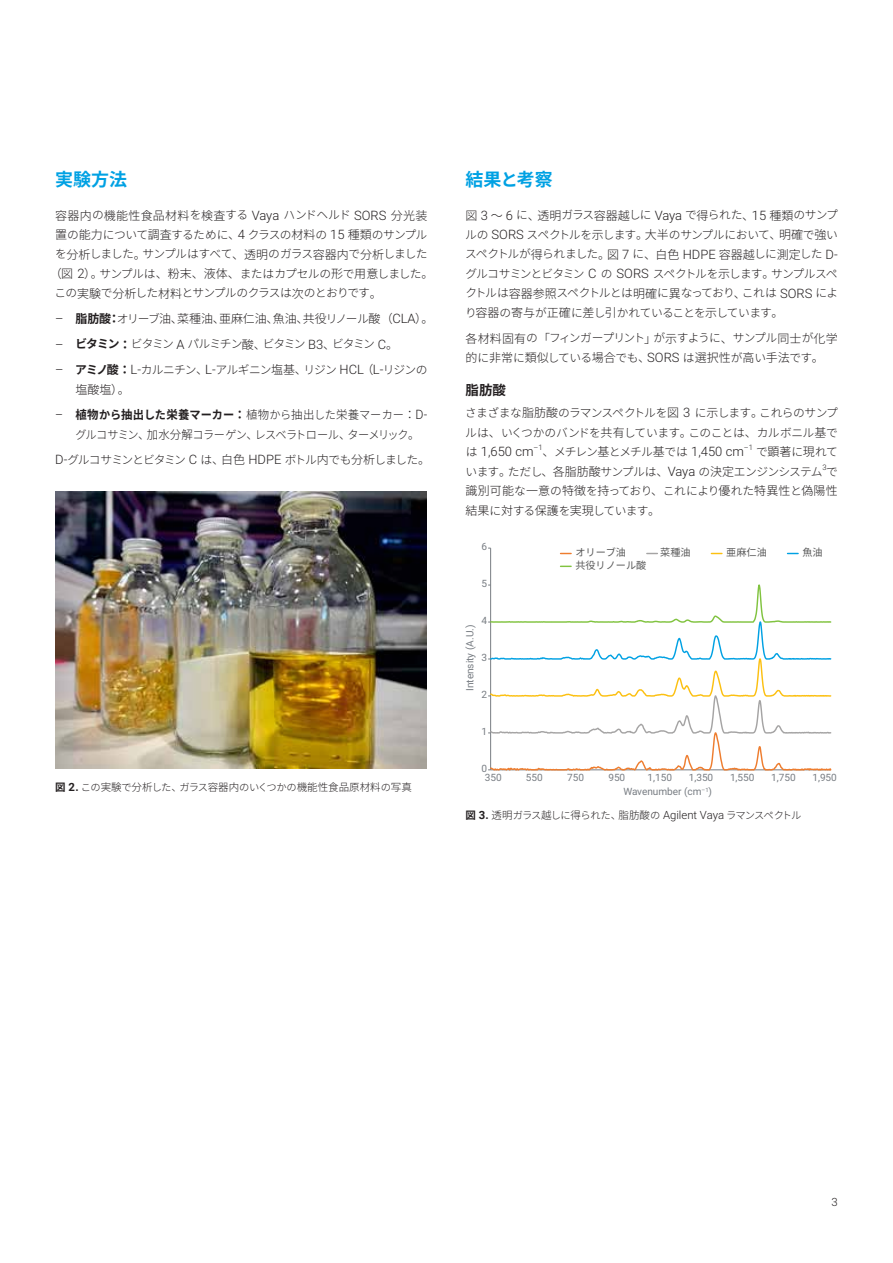
<style>
.page{position:relative;width:893px;height:1263px;background:#fff}
.page>*{position:absolute;margin:0;border:0;box-sizing:border-box;transform-origin:0 0}
.Header_1{font:700 18px "Noto Sans CJ Kjp";color:#00a1e3}
.Header_2{font:700 13.5px "Noto Sans CJ Kjp";color:#231f20}
.Text{font:300 12.9px "Roboto";color:#231f20}
.Text-2{font:300 12px "Noto Sans CJ Kjp";letter-spacing:.01em;color:#231f20}
.Text-3{font:300 12px "Noto Sans CJ Kjp";letter-spacing:-.01em;color:#231f20}
.Text-4{font:300 11.7px/19.5px "Noto Sans CJ Kjp";letter-spacing:-.07em;color:#231f20;text-align:justify}
.Text-5{font:300 11.7px/19.5px "Noto Sans CJ Kjp";letter-spacing:-.07em;color:#231f20;scale:.95 1}
.Text-6{font:300 11.7px "Noto Sans CJ Kjp";letter-spacing:-.09em;color:#231f20}
.Text-7{font:300 11.7px "Noto Sans CJ Kjp";letter-spacing:-.12em;color:#231f20}
.t1{font:300 11.4px "Roboto";color:#231f20}
.t2{font:300 10.5px "Noto Sans CJ Kjp";color:#231f20}
.t3{font:300 10.35px "Noto Sans CJ Kjp";letter-spacing:-.09em;color:#231f20}
.t4{font:10.2px "Noto Sans CJ Kjp";color:#595959}
.t5{font:10.2px "Roboto";color:#787d83}
.t6{font:10.05px "Roboto";color:#787d83}
.Text-8{font:300 7.5px "Roboto";color:#231f20}
.s1{font-size:11.7px}
.s2{font-family:"Roboto";font-size:12.9px}
.s3{font-size:12px}
.s4{font-weight:700}
.s5{font-weight:700;font-size:12px}
.s6{font-family:"Roboto";font-weight:700;font-size:11.4px}
.s7{font-size:10.35px}
.s8{font-size:17.7px}
.s9{font-family:"Noto Sans CJ Kjp";font-size:11.7px}
.s10{font-weight:700;font-size:10.5px}
.s11{font-size:10.5px}
.s12{font-family:"Roboto";font-size:11.4px}
</style>
<div class="page">
<img style="left:55px;top:491px;width:372px;height:278px">
<hr style="left:490px;top:548px;width:1px;height:222px;background:#787d83">
<svg style="left:488px;top:583px;width:344px;height:188px"></svg>
<p class="Header_1" style="left:55px;top:169px;width:74px">実験方法</p>
<p class="Text-2" style="left:55px;top:208px;width:374px">容器内<span class="s1">の</span>機能性食品材料<span class="s1">を</span>検査<span class="s1">する</span> <span class="s2">Vaya</span> <span class="s1">ハンドヘルド</span> <span class="s2">SORS</span> 分光装</p>
<p class="Text-4" style="left:55px;top:225px;width:374px"><span class="s3">置</span>の<span class="s3">能力</span>について<span class="s3">調査</span>するために<span class="s3">、</span><span class="s2">4</span> クラスの<span class="s3">材料</span>の <span class="s2">15</span> <span class="s3">種類</span>のサンプル</p>
<p class="Text-4" style="left:55px;top:245px;width:374px">を<span class="s3">分析</span>しました<span class="s3">。</span>サンプルはすべて<span class="s3">、透明</span>のガラス<span class="s3">容器内</span>で<span class="s3">分析</span>しました</p>
<p class="Text-4" style="left:50px;top:264px;width:385px"><span class="s3">（図</span> <span class="s2">2</span><span class="s3">）。</span>サンプルは<span class="s3">、粉末、液体、</span>またはカプセルの<span class="s3">形</span>で<span class="s3">用意</span>しました<span class="s3">。</span></p>
<p class="Text-4" style="left:55px;top:284px;width:329px">この<span class="s3">実験</span>で<span class="s3">分析</span>した<span class="s3">材料</span>とサンプルのクラスは<span class="s3">次</span>のとおりです<span class="s3">。</span></p>
<p class="Text-3" style="left:55px;top:312px;width:380px"><span class="s2">–</span> <span class="s4">脂肪酸：</span><span class="s1">オリーブ</span>油、菜種油、亜麻仁油、魚油、共役<span class="s1">リノール</span>酸（<span class="s2">CLA</span>）。</p>
<p class="Text-7" style="left:55px;top:338px;width:344px"><span class="s2">–</span> <span class="s4">ビタミン</span><span class="s5">：</span>ビタミン <span class="s2">A</span> パルミチン<span class="s3">酸、</span>ビタミン <span class="s2">B3</span><span class="s3">、</span>ビタミン <span class="s2">C</span><span class="s3">。</span></p>
<p class="Text-4" style="left:55px;top:360px;width:374px"><span class="s2">–</span> <span class="s4">アミノ</span><span class="s5">酸：</span><span class="s2">L-</span>カルニチン<span class="s3">、</span><span class="s2">L-</span>アルギニン<span class="s3">塩基、</span>リジン <span class="s2">HCL</span><span class="s3">（</span><span class="s2">L-</span>リジンの</p>
<p class="Text-2" style="left:76px;top:382px;width:56px">塩酸塩）。</p>
<p class="Text-5" style="left:75px;top:405px;width:372px;text-indent:-20px"><span class="s2">–</span> <span class="s5">植物</span><span class="s4">から</span><span class="s5">抽出</span><span class="s4">した</span><span class="s5">栄養</span><span class="s4">マーカー</span><span class="s5">：</span><span class="s3">植物</span>から<span class="s3">抽出</span>した<span class="s3">栄養</span>マーカー<span class="s3">：</span><span class="s2">D-</span>グルコサミン<span class="s3">、加水分解</span>コラーゲン<span class="s3">、</span>レスベラトロール<span class="s3">、</span>ターメリック<span class="s3">。</span></p>
<p class="Text-6" style="left:55px;top:453px;width:376px"><span class="s2">D-</span>グルコサミンとビタミン <span class="s2">C</span> は<span class="s3">、白色</span> <span class="s2">HDPE</span> ボトル<span class="s3">内</span>でも<span class="s3">分析</span>しました<span class="s3">。</span></p>
<p class="t2" style="left:55px;top:781px;width:358px"><span class="s4">図</span> <span class="s6">2.</span> <span class="s7">この</span>実験<span class="s7">で</span>分析<span class="s7">した</span>、<span class="s7">ガラス</span>容器内<span class="s7">のいくつかの</span>機能性食品原材料<span class="s7">の</span>写真</p>
<p class="Header_1" style="left:466px;top:169px;width:89px">結果<span class="s8">と</span>考察</p>
<p class="Text-4" style="left:465px;top:206px;width:375px"><span class="s3">図</span> <span class="s2">3</span> <span class="s3">～</span> <span class="s2">6</span> に<span class="s3">、透明</span>ガラス<span class="s3">容器越</span>しに <span class="s2">Vaya</span> で<span class="s3">得</span>られた<span class="s3">、</span><span class="s2">15</span> <span class="s3">種類</span>のサンプルの <span class="s2">SORS</span> スペクトルを<span class="s3">示</span>します<span class="s3">。大半</span>のサンプルにおいて<span class="s3">、明確</span>で<span class="s3">強</span>いスペクトルが<span class="s3">得</span>られました<span class="s3">。図</span> <span class="s2">7</span> に<span class="s3">、白色</span> <span class="s2">HDPE</span> <span class="s3">容器越</span>しに<span class="s3">測定</span>した <span class="s2">D-</span>グルコサミンとビタミン <span class="s2">C</span> の <span class="s2">SORS</span> スペクトルを<span class="s3">示</span>します<span class="s3">。</span>サンプルスペクトルは<span class="s3">容器参照</span>スペクトルとは<span class="s3">明確</span>に<span class="s3">異</span>なっており<span class="s3">、</span>これは <span class="s2">SORS</span> により<span class="s3">容器</span>の<span class="s3">寄与</span>が<span class="s3">正確</span>に<span class="s3">差</span>し<span class="s3">引</span>かれていることを<span class="s3">示</span>しています<span class="s3">。</span></p>
<p class="Text-4" style="left:466px;top:329px;width:374px"><span class="s3">各材料固有</span>の<span class="s3">「</span>フィンガープリント<span class="s3">」</span>が<span class="s3">示</span>すように<span class="s3">、</span>サンプル<span class="s3">同士</span>が<span class="s3">化学</span></p>
<p class="Text-2" style="left:466px;top:351px;width:360px">的<span class="s1">に</span>非常<span class="s1">に</span>類似<span class="s1">している</span>場合<span class="s1">でも</span>、<span class="s2">SORS</span> <span class="s1">は</span>選択性<span class="s1">が</span>高<span class="s1">い</span>手法<span class="s1">です</span>。</p>
<p class="Header_2" style="left:466px;top:382px;width:42px">脂肪酸</p>
<p class="Text-4" style="left:465px;top:403px;width:374px">さまざまな<span class="s3">脂肪酸</span>のラマンスペクトルを<span class="s3">図</span> <span class="s2">3</span> に<span class="s3">示</span>します<span class="s3">。</span>これらのサンプルは<span class="s3">、</span>いくつかのバンドを<span class="s3">共有</span>しています<span class="s3">。</span>このことは<span class="s3">、</span>カルボニル<span class="s3">基</span>で</p>
<p class="Text" style="left:466px;top:443px;width:69px"><span class="s9">は</span> 1,650 cm</p>
<p class="Text-8" style="left:534px;top:442px;width:11px">–1</p>
<p class="Text-4" style="left:543px;top:442px;width:203px"><span class="s3">、</span>メチレン<span class="s3">基</span>とメチル<span class="s3">基</span>では <span class="s2">1,450 cm</span></p>
<p class="Text-8" style="left:744px;top:442px;width:11px">–1</p>
<p class="Text-4" style="left:466px;top:442px;width:374px;text-align:right">で<span class="s3">顕著</span>に<span class="s3">現</span>れて<br>います<span class="s3">。</span>ただし<span class="s3">、各脂肪酸</span>サンプルは<span class="s3">、</span><span class="s2">Vaya</span> の<span class="s3">決定</span>エンジンシステムで</p>
<p class="Text-8" style="left:822px;top:462px;width:6px">3</p>
<p class="Text-2" style="left:466px;top:484px;width:374px">識別可能<span class="s1">な</span>一意<span class="s1">の</span>特徴<span class="s1">を</span>持<span class="s1">っており</span>、<span class="s1">これにより</span>優<span class="s1">れた</span>特異性<span class="s1">と</span>偽陽性</p>
<p class="Text-4" style="left:466px;top:501px;width:196px"><span class="s3">結果</span>に<span class="s3">対</span>する<span class="s3">保護</span>を<span class="s3">実現</span>しています<span class="s3">。</span></p>
<p class="t6" style="left:481px;top:540px;width:7px">6</p>
<p class="t6" style="left:481px;top:577px;width:7px">5</p>
<p class="t6" style="left:481px;top:614px;width:7px">4</p>
<p class="t5" style="left:463px;top:691px;width:68px;rotate:-90deg">Intensity (A.U.)</p>
<p class="t6" style="left:481px;top:651px;width:7px">3</p>
<p class="t6" style="left:481px;top:687px;width:7px">2</p>
<p class="t6" style="left:481px;top:724px;width:7px">1</p>
<p class="t4" style="left:575px;top:547px;width:52px">オリーブ油</p>
<p class="t4" style="left:660px;top:547px;width:32px">菜種油</p>
<p class="t4" style="left:726px;top:547px;width:42px">亜麻仁油</p>
<p class="t4" style="left:802px;top:547px;width:22px">魚油</p>
<p class="t4" style="left:575px;top:560px;width:73px">共役リノール酸</p>
<p class="t6" style="left:481px;top:761px;width:7px">0</p>
<p class="t6" style="left:485px;top:770px;width:18px">350</p>
<p class="t6" style="left:526px;top:770px;width:18px">550</p>
<p class="t6" style="left:567px;top:770px;width:18px">750</p>
<p class="t6" style="left:608px;top:770px;width:18px">950</p>
<p class="t6" style="left:648px;top:770px;width:26px">1,150</p>
<p class="t6" style="left:689px;top:770px;width:26px">1,350</p>
<p class="t6" style="left:730px;top:770px;width:26px">1,550</p>
<p class="t6" style="left:771px;top:770px;width:26px">1,750</p>
<p class="t6" style="left:812px;top:770px;width:26px">1,950</p>
<p class="t6" style="left:623px;top:785px;width:90px">Wavenumber (cm<sup>–1</sup>)</p>
<p class="t3" style="left:466px;top:809px;width:337px"><span class="s10">図</span> <span class="s6">3.</span> <span class="s11">透明</span>ガラス<span class="s11">越</span>しに<span class="s11">得</span>られた<span class="s11">、脂肪酸</span>の <span class="s12">Agilent Vaya</span> ラマンスペクトル</p>
<p class="t1" style="left:831px;top:1194px;width:8px">3</p>
</div>
